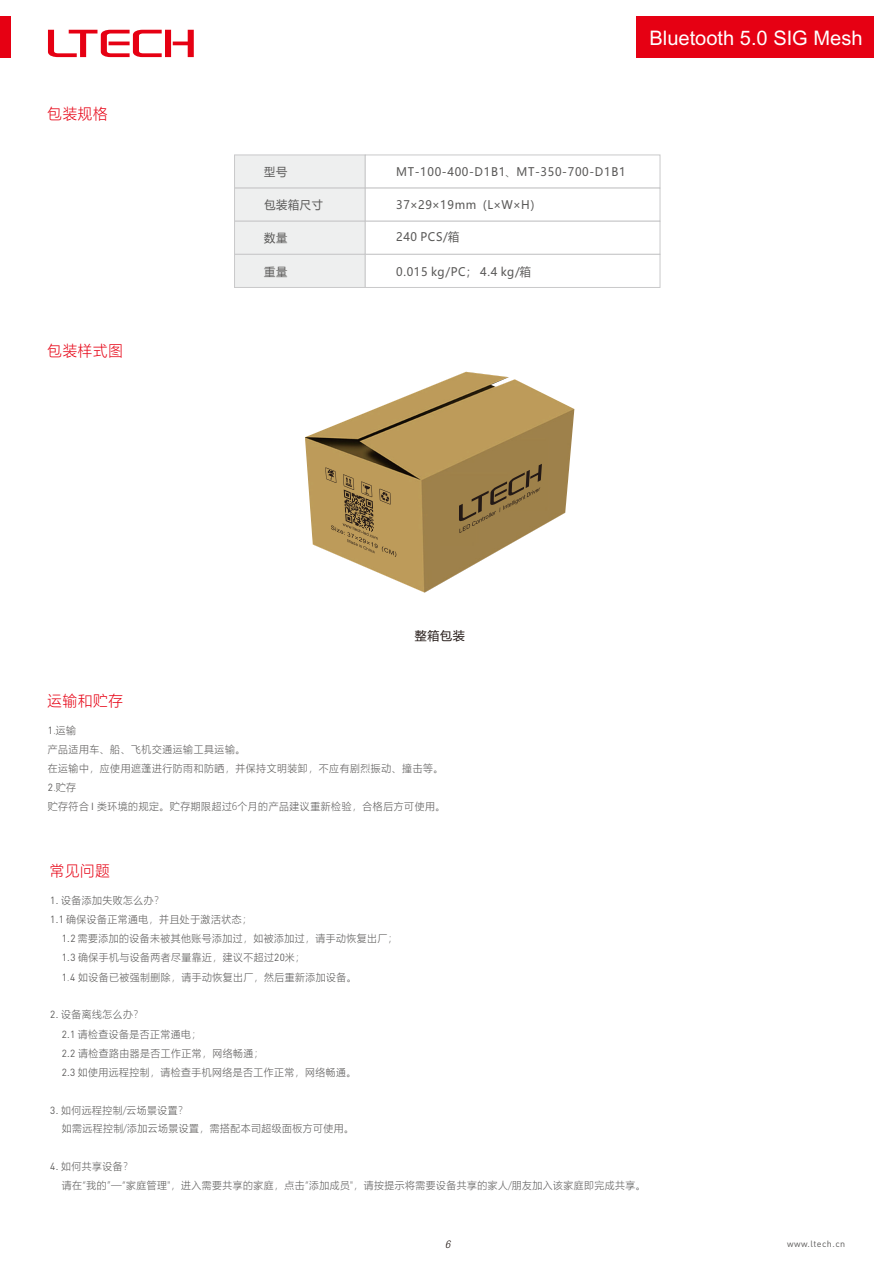
<style>
.page{position:relative;width:893px;height:1263px;background:#fff}
.page>*{position:absolute;margin:0;border:0;box-sizing:border-box;transform-origin:0 0}
.t1{font:20.1px "Arial Unicode MS";color:#fff}
.t2{font:300 15px "Microsoft Ya Hei";letter-spacing:.06em;color:#e60013;scale:.96 1}
.t3{font:12px "Microsoft Ya Hei";color:#231916}
.t4{font:11.7px "Microsoft Ya Hei";letter-spacing:.06em;color:#595857;scale:.96 1}
.t5{font:italic 300 condensed 10.65px "Helvetica Neue LT";color:#231916}
.t6{font:300 10.35px/18.9px "Microsoft Ya Hei";letter-spacing:.05em;color:#595857;scale:.96 1}
.t7{font:9px "DIN Pro";letter-spacing:.05em;color:#595857}
.s1{font-weight:300}
.s2{font-family:"DIN Pro";font-weight:400}
</style>
<div class="page">
<svg style="left:48px;top:30px;width:146px;height:27px"></svg>
<div style="left:1px;top:17px;width:10px;height:41px;background:#e60013"></div>
<div style="left:637px;top:16px;width:237px;height:42px;background:#e60013"></div>
<div style="left:234px;top:155px;width:132px;height:33px;background:#eeefef;border:1px solid #c9c9ca"></div>
<div style="left:365px;top:155px;width:295px;height:33px;background:#fff;border:1px solid #c9c9ca"></div>
<div style="left:234px;top:188px;width:132px;height:34px;background:#eeefef;border:1px solid #c9c9ca"></div>
<div style="left:234px;top:221px;width:132px;height:34px;background:#eeefef;border:1px solid #c9c9ca"></div>
<div style="left:234px;top:254px;width:132px;height:34px;background:#eeefef;border:1px solid #c9c9ca"></div>
<div style="left:365px;top:188px;width:295px;height:34px;background:#fff;border:1px solid #c9c9ca"></div>
<div style="left:365px;top:221px;width:295px;height:34px;background:#fff;border:1px solid #c9c9ca"></div>
<div style="left:365px;top:254px;width:295px;height:34px;background:#fff;border:1px solid #c9c9ca"></div>
<img style="left:305px;top:372px;width:269px;height:221px">
<svg style="left:459px;top:464px;width:83px;height:69px"></svg>
<svg style="left:325px;top:467px;width:71px;height:90px"></svg>
<h2 class="t2" style="left:48px;top:107px;width:64px">包装规格</h2>
<h2 class="t2" style="left:48px;top:344px;width:80px">包装样式图</h2>
<p class="t4" style="left:264px;top:167px;width:25px">型号</p>
<p class="t4" style="left:264px;top:199px;width:63px">包装箱尺寸</p>
<p class="t4" style="left:264px;top:232px;width:25px">数量</p>
<p class="t4" style="left:264px;top:266px;width:25px">重量</p>
<h1 class="t1" style="left:650px;top:30px;width:214px">Bluetooth 5.0 SIG Mesh</h1>
<p class="t4" style="left:396px;top:167px;width:241px">MT-100-400-D1B1<span class="s1">、</span>MT-350-700-D1B1</p>
<p class="t4" style="left:396px;top:200px;width:153px">37×29×19mm（L×W×H）</p>
<p class="t4" style="left:396px;top:232px;width:67px">240 PCS/箱</p>
<p class="t4" style="left:396px;top:266px;width:142px">0.015 kg/PC； 4.4 kg/箱</p>
<p class="t3" style="left:415px;top:630px;width:52px">整箱包装</p>
<h2 class="t2" style="left:48px;top:694px;width:80px">运输和贮存</h2>
<p class="t6" style="left:48px;top:722px;width:416px"><span class="s2">1</span>.运输<br>产品适用车、船、飞机交通运输工具运输。<br>在运输中，应使用遮蓬进行防雨和防晒，并保持文明装卸，不应有剧烈振动、撞击等。<br><span class="s2">2</span>.贮存<br>贮存符合 <span class="s2">I</span> 类环境的规定。贮存期限超过6个月的产品建议重新检验，合格后方可使用。</p>
<h2 class="t2" style="left:50px;top:864px;width:64px">常见问题</h2>
<p class="t6" style="left:50px;top:892px;width:120px"><span class="s2">1.</span> 设备添加失败怎么办？</p>
<p class="t6" style="left:50px;top:911px;width:212px"><span class="s2">1.1</span> 确保设备正常通电，并且处于激活状态；</p>
<p class="t6" style="left:62px;top:930px;width:351px"><span class="s2">1.2</span> 需要添加的设备未被其他账号添加过，如被添加过，请手动恢复出厂；</p>
<p class="t6" style="left:62px;top:949px;width:255px"><span class="s2">1.3</span> 确保手机与设备两者尽量靠近，建议不超过<span class="s2">20</span>米；</p>
<p class="t6" style="left:62px;top:968px;width:309px"><span class="s2">1</span>.<span class="s2">4</span> 如设备已被强制删除，请手动恢复出厂，然后重新添加设备。</p>
<p class="t6" style="left:62px;top:1006px;width:308px;text-indent:-12px"><span class="s2">2.</span> 设备离线怎么办？<br><span class="s2">2.1</span> 请检查设备是否正常通电；<br><span class="s2">2.2</span> 请检查路由器是否工作正常，网络畅通；<br><span class="s2">2.3</span> 如使用远程控制，请检查手机网络是否工作正常，网络畅通。</p>
<p class="t6" style="left:62px;top:1101px;width:306px;text-indent:-12px"><span class="s2">3.</span> 如何远程控制/云场景设置？<br>如需远程控制/添加云场景设置，需搭配本司超级面板方可使用。</p>
<p class="t6" style="left:62px;top:1158px;width:610px;text-indent:-12px"><span class="s2">4.</span> 如何共享设备？<br>请在“我的”—“家庭管理"，进入需要共享的家庭，点击“添加成员"，请按提示将需要设备共享的家人/朋友加入该家庭即完成共享。</p>
<p class="t5" style="left:445px;top:1238px;width:7px">6</p>
<p class="t7" style="left:787px;top:1240px;width:60px">www.ltech.cn</p>
</div>
